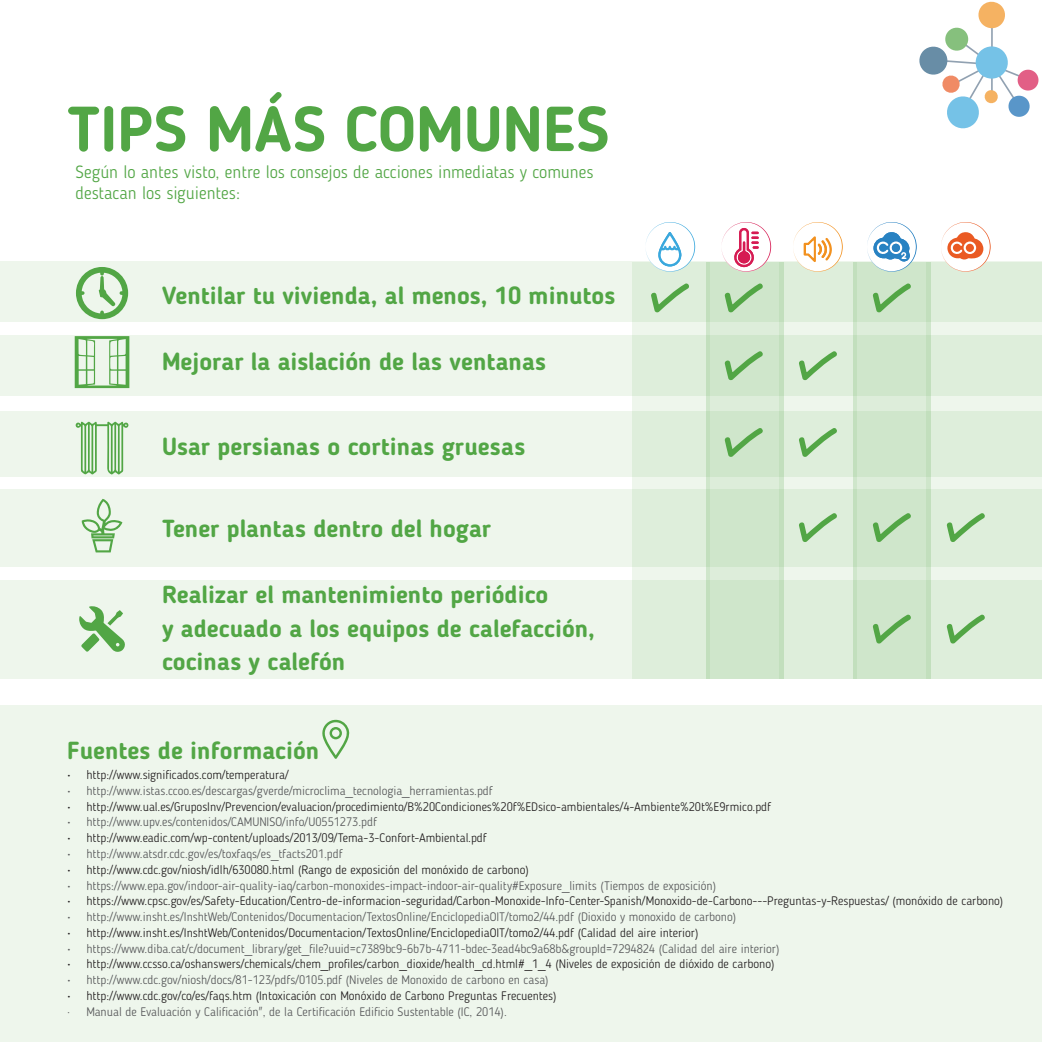
<style>
.page{position:relative;width:1042px;height:1042px;background:#fff}
.page>*{position:absolute;margin:0;border:0;box-sizing:border-box;transform-origin:0 0}
.t1{font:700 63px "Blogger Sans";color:#52a645}
.t2{font:700 24.5px/33.2px "Blogger Sans";color:#52a645}
.t3{font:300 17.5px/21px "Blogger Sans";color:#52a645}
.t4{font:300 12.25px "Blogger Sans";color:#231f20}
.t5{font:300 12.25px "Blogger Sans";color:#57585a}
</style>
<div class="page">
<div style="left:0;top:705px;width:1042px;height:337px;background:#eef6ec"></div>
<svg style="left:919px;top:2px;width:119px;height:126px"></svg>
<div style="left:0;top:261px;width:1042px;height:61px;background:#eef6ec"></div>
<div style="left:0;top:335px;width:1042px;height:61px;background:#eef6ec"></div>
<div style="left:0;top:411px;width:1042px;height:66px;background:#eef6ec"></div>
<div style="left:0;top:489px;width:1042px;height:77px;background:#eef6ec"></div>
<div style="left:0;top:580px;width:1042px;height:98px;background:#eef6ec"></div>
<svg style="left:632px;top:262px;width:74px;height:416px;background:#deeedb"></svg>
<svg style="left:930px;top:262px;width:112px;height:416px;background:#ddedda"></svg>
<svg style="left:783px;top:262px;width:70px;height:416px;background:#dbecd8"></svg>
<svg style="left:706px;top:262px;width:77px;height:416px;background:#cae3c6"></svg>
<svg style="left:853px;top:262px;width:77px;height:416px;background:#cae3c6"></svg>
<svg style="left:322px;top:720px;width:27px;height:39px"></svg>
<svg style="left:645px;top:222px;width:50px;height:50px"></svg>
<svg style="left:721px;top:222px;width:50px;height:50px"></svg>
<svg style="left:793px;top:222px;width:50px;height:50px"></svg>
<svg style="left:867px;top:222px;width:50px;height:50px"></svg>
<div style="left:892px;top:244px;width:8px;height:8px;background:#2882c2;border-radius:50%"></div>
<svg style="left:941px;top:222px;width:49px;height:50px"></svg>
<div style="left:966px;top:244px;width:8px;height:8px;background:#ea5a23;border-radius:50%"></div>
<h1 class="t1" style="left:67px;top:91px;width:544px">TIPS MÁS COMUNES</h1>
<h3 class="t3" style="left:76px;top:161px;width:519px">Según lo antes visto, entre los consejos de acciones inmediatas y comunes destacan los siguientes:</h3>
<h2 class="t2" style="left:162px;top:279px;width:455px">Ventilar tu vivienda, al menos, 10 minutos</h2>
<h2 class="t2" style="left:162px;top:345px;width:386px">Mejorar la aislación de las ventanas</h2>
<h2 class="t2" style="left:162px;top:430px;width:365px">Usar persianas o cortinas gruesas</h2>
<h2 class="t2" style="left:162px;top:511px;width:331px">Tener plantas dentro del hogar</h2>
<h2 class="t2" style="left:162px;top:578px;width:434px">Realizar el mantenimiento periódico<br>y adecuado a los equipos de calefacción, cocinas y calefón</h2>
<h2 class="t2" style="left:67px;top:733px;width:254px">Fuentes de información</h2>
<p class="t4" style="left:67px;top:767px;width:223px">• http://www.significados.com/temperatura/</p>
<p class="t5" style="left:67px;top:783px;width:427px">• http://www.istas.ccoo.es/descargas/gverde/microclima_tecnologia_herramientas.pdf</p>
<p class="t4" style="left:67px;top:799px;width:705px">• http://www.ual.es/GruposInv/Prevencion/evaluacion/procedimiento/B%20Condiciones%20f%EDsico-ambientales/4-Ambiente%20t%E9rmico.pdf</p>
<p class="t5" style="left:67px;top:815px;width:311px">• http://www.upv.es/contenidos/CAMUNISO/info/U0551273.pdf</p>
<p class="t4" style="left:67px;top:830px;width:421px">• http://www.eadic.com/wp-content/uploads/2013/09/Tema-3-Confort-Ambiental.pdf</p>
<p class="t5" style="left:67px;top:846px;width:277px">• http://www.atsdr.cdc.gov/es/toxfaqs/es_tfacts201.pdf</p>
<p class="t4" style="left:67px;top:862px;width:463px">• http://www.cdc.gov/niosh/idlh/630080.html (Rango de exposición del monóxido de carbono)</p>
<p class="t5" style="left:67px;top:878px;width:650px">• https://www.epa.gov/indoor-air-quality-iaq/carbon-monoxides-impact-indoor-air-quality#Exposure_limits (Tiempos de exposición)</p>
<p class="t4" style="left:67px;top:893px;width:937px">• https://www.cpsc.gov/es/Safety-Education/Centro-de-informacion-seguridad/Carbon-Monoxide-Info-Center-Spanish/Monoxido-de-Carbono---Preguntas-y-Respuestas/ (monóxido de carbono)</p>
<p class="t5" style="left:67px;top:909px;width:670px">• http://www.insht.es/InshtWeb/Contenidos/Documentacion/TextosOnline/EnciclopediaOIT/tomo2/44.pdf (Dioxido y monoxido de carbono)</p>
<p class="t4" style="left:67px;top:925px;width:633px">• http://www.insht.es/InshtWeb/Contenidos/Documentacion/TextosOnline/EnciclopediaOIT/tomo2/44.pdf (Calidad del aire interior)</p>
<p class="t5" style="left:67px;top:941px;width:714px">• https://www.diba.cat/c/document_library/get_file?uuid=c7389bc9-6b7b-4711-bdec-3ead4bc9a68b&amp;groupId=7294824 (Calidad del aire interior)</p>
<p class="t4" style="left:67px;top:956px;width:709px">• http://www.ccsso.ca/oshanswers/chemicals/chem_profiles/carbon_dioxide/health_cd.html#_1_4 (Niveles de exposición de dióxido de carbono)</p>
<p class="t5" style="left:67px;top:972px;width:483px">• http://www.cdc.gov/niosh/docs/81-123/pdfs/0105.pdf (Niveles de Monoxido de carbono en casa)</p>
<p class="t4" style="left:67px;top:988px;width:491px">• http://www.cdc.gov/co/es/faqs.htm (Intoxicación con Monóxido de Carbono Preguntas Frecuentes)</p>
<p class="t5" style="left:67px;top:1004px;width:441px">· Manual de Evaluación y Calificación", de la Certificación Edificio Sustentable (IC, 2014).</p>
</div>
